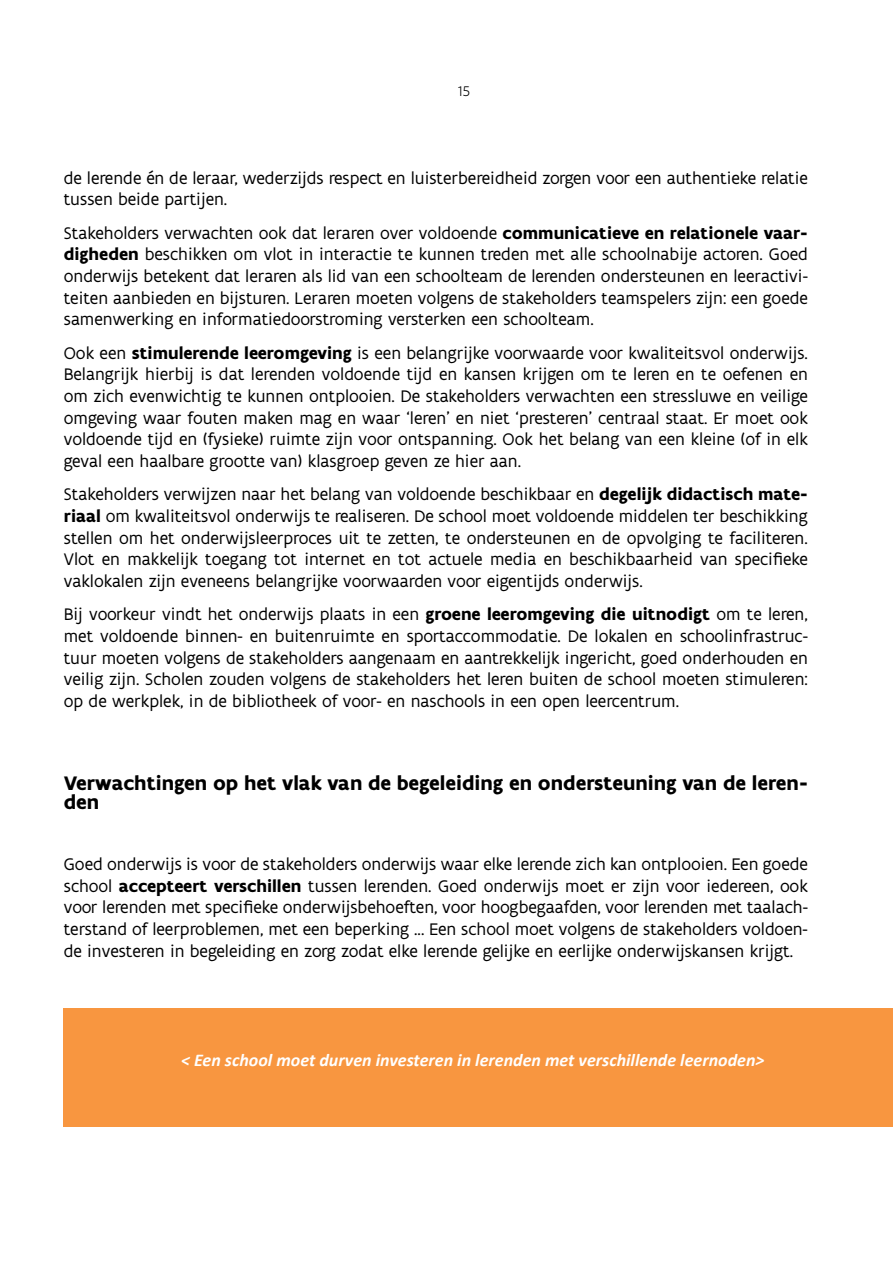
<style>
.page{position:relative;width:893px;height:1263px;background:#fff}
.page>*{position:absolute;margin:0;border:0;box-sizing:border-box;transform-origin:0 0}
.t1{font:700 21px/19.5px "Flanders Art Sans";color:#000}
.t2{font:18px/21.6px "Flanders Art Sans";color:#000;text-align:justify}
.t3{font:italic 700 18px "Calibri";color:#fff}
.t4{font:300 15px "Flanders Art Sans";color:#000}
.s1{font-weight:700}
</style>
<div class="page">
<div style="left:64px;top:1008px;width:829px;height:119px;background:#f89640"></div>
<p class="t4" style="left:458px;top:83px;width:13px">15</p>
<p class="t2" style="left:64px;top:168px;width:746px">de lerende én de leraar, wederzijds respect en luisterbereidheid zorgen voor een authentieke relatie tussen beide partijen.</p>
<p class="t2" style="left:64px;top:223px;width:746px">Stakeholders verwachten ook dat leraren over voldoende <span class="s1">communicatieve en relationele vaar&shy;digheden</span> beschikken om vlot in interactie te kunnen treden met alle schoolnabije actoren. Goed onderwijs betekent dat leraren als lid van een schoolteam de lerenden ondersteunen en leeractivi&shy;teiten aanbieden en bijsturen. Leraren moeten volgens de stakeholders teamspelers zijn: een goede samenwerking en informatiedoorstroming versterken een schoolteam.</p>
<p class="t2" style="left:64px;top:343px;width:746px">Ook een <span class="s1">stimulerende leeromgeving</span> is een belangrijke voorwaarde voor kwaliteitsvol onderwijs.<br>Belangrijk hierbij is dat lerenden voldoende tijd en kansen krijgen om te leren en te oefenen en om zich evenwichtig te kunnen ontplooien. De stakeholders verwachten een stressluwe en veilige omgeving waar fouten maken mag en waar ‘leren’ en niet ‘presteren’ centraal staat. Er moet ook voldoende tijd en (fysieke) ruimte zijn voor ontspanning. Ook het belang van een kleine (of in elk geval een haalbare grootte van) klasgroep geven ze hier aan.</p>
<p class="t2" style="left:64px;top:485px;width:746px">Stakeholders verwijzen naar het belang van voldoende beschikbaar en <span class="s1">degelijk didactisch mate&shy;riaal</span> om kwaliteitsvol onderwijs te realiseren. De school moet voldoende middelen ter beschikking stellen om het onderwijsleerproces uit te zetten, te ondersteunen en de opvolging te faciliteren.<br>Vlot en makkelijk toegang tot internet en tot actuele media en beschikbaarheid van specifieke vaklokalen zijn eveneens belangrijke voorwaarden voor eigentijds onderwijs.</p>
<p class="t2" style="left:64px;top:605px;width:746px">Bij voorkeur vindt het onderwijs plaats in een <span class="s1">groene leeromgeving die uitnodigt</span> om te leren, met voldoende binnen- en buitenruimte en sportaccommodatie. De lokalen en schoolinfrastruc&shy;tuur moeten volgens de stakeholders aangenaam en aantrekkelijk ingericht, goed onderhouden en veilig zijn. Scholen zouden volgens de stakeholders het leren buiten de school moeten stimuleren: op de werkplek, in de bibliotheek of voor- en naschools in een open leercentrum.</p>
<p class="t1" style="left:64px;top:774px;width:746px">Verwachtingen op het vlak van de begeleiding en ondersteuning van de leren&shy;den</p>
<p class="t2" style="left:64px;top:855px;width:746px">Goed onderwijs is voor de stakeholders onderwijs waar elke lerende zich kan ontplooien. Een goede school <span class="s1">accepteert verschillen</span> tussen lerenden. Goed onderwijs moet er zijn voor iedereen, ook voor lerenden met specifieke onderwijsbehoeften, voor hoogbegaafden, voor lerenden met taalach&shy;terstand of leerproblemen, met een beperking ... Een school moet volgens de stakeholders voldoen&shy;de investeren in begeleiding en zorg zodat elke lerende gelijke en eerlijke onderwijskansen krijgt.</p>
<p class="t3" style="left:181px;top:1048px;width:585px">&lt; Een school moet durven investeren in lerenden met verschillende leernoden&gt;</p>
</div>
